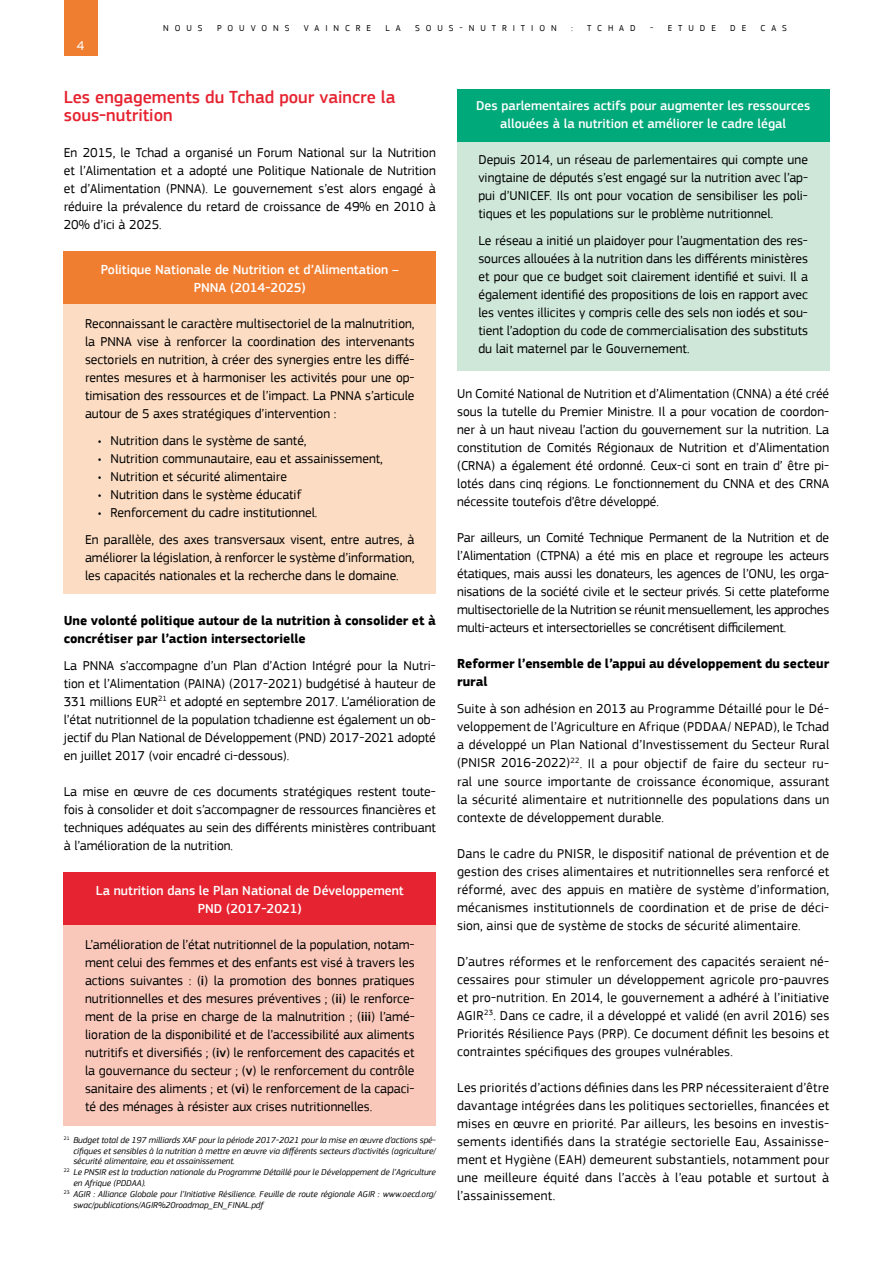
<style>
.page{position:relative;width:893px;height:1263px;background:#fff}
.page>*{position:absolute;margin:0;border:0;box-sizing:border-box;transform-origin:0 0}
.t1{font:500 18px/18px "PF Square Sans Pro";color:#e62330}
.t2{font:13.5px/18px "PF Square Sans Pro";color:#000;text-align:justify}
.t3{font:500 13.5px/18px "PF Square Sans Pro";color:#fff;text-align:center}
.t4{font:700 13.5px/18px "PF Square Sans Pro";color:#000}
.t5{font:13.5px "PF Square Sans Pro";color:#fff}
.t6{font:italic 9px "PF Square Sans Pro";color:#000}
.t7{font:9px "PF Square Sans Pro";letter-spacing:.66em;color:#000}
.s1{font-weight:500}
</style>
<div class="page">
<div style="left:64px;top:0;width:34px;height:55px;background:#f07e31"></div>
<div style="left:64px;top:285px;width:372px;height:309px;background:#fcdcc2"></div>
<div style="left:457px;top:123px;width:372px;height:247px;background:#cee7d9"></div>
<div style="left:64px;top:905px;width:372px;height:220px;background:#f9c8bb"></div>
<div style="left:64px;top:251px;width:372px;height:53px;background:#f07e31"></div>
<div style="left:457px;top:89px;width:372px;height:53px;background:#00a97a"></div>
<div style="left:64px;top:872px;width:372px;height:52px;background:#e62330"></div>
<p class="t5" style="left:77px;top:37px;width:9px">4</p>
<p class="t7" style="left:163px;top:23px;width:41px">NOUS</p>
<p class="t7" style="left:217px;top:23px;width:74px">POUVONS</p>
<p class="t7" style="left:304px;top:23px;width:69px">VAINCRE</p>
<p class="t7" style="left:385px;top:23px;width:17px">L A</p>
<p class="t7" style="left:415px;top:23px;width:143px">SOUS-NUTRITION</p>
<p class="t7" style="left:571px;top:23px;width:3px">:</p>
<p class="t7" style="left:587px;top:23px;width:50px">TCHAD</p>
<p class="t7" style="left:650px;top:23px;width:67px">- ETUDE</p>
<p class="t7" style="left:730px;top:23px;width:18px">D E</p>
<p class="t7" style="left:760px;top:23px;width:28px">CAS</p>
<h1 class="t1" style="left:64px;top:88px;width:333px">Les engagements du Tchad pour vaincre la sous-nutrition</h1>
<p class="t2" style="left:64px;top:143px;width:374px">En 2015, le Tchad a organisé un Forum National sur la Nutrition et l’Alimentation et a adopté une Politique Nationale de Nutrition et d’Alimentation (PNNA). Le gouvernement s’est alors engagé à réduire la prévalence du retard de croissance de 49% en 2010 à 20% d’ici à 2025.</p>
<p class="t3" style="left:101px;top:260px;width:300px">Politique Nationale de Nutrition et d’Alimentation –<br>PNNA (2014-2025)</p>
<p class="t2" style="left:85px;top:314px;width:331px">Reconnaissant le caractère multisectoriel de la malnutrition, la PNNA vise à renforcer la coordination des intervenants sectoriels en nutrition, à créer des synergies entre les diffé&shy;rentes mesures et à harmoniser les activités pour une op&shy;timisation des ressources et de l’impact. La PNNA s’articule autour de 5 axes stratégiques d’intervention :</p>
<p class="t2" style="left:98px;top:431px;width:210px">• Nutrition dans le système de santé,</p>
<p class="t2" style="left:98px;top:449px;width:287px">• Nutrition communautaire, eau et assainissement,</p>
<p class="t2" style="left:98px;top:467px;width:191px">• Nutrition et sécurité alimentaire</p>
<p class="t2" style="left:98px;top:485px;width:205px">• Nutrition dans le système éducatif</p>
<p class="t2" style="left:85px;top:499px;width:331px;line-height:27px;text-indent:13px">• Renforcement du cadre institutionnel.<br>En parallèle, des axes transversaux visent, entre autres, à</p>
<p class="t2" style="left:85px;top:548px;width:331px">améliorer la législation, à renforcer le système d’information, les capacités nationales et la recherche dans le domaine.</p>
<p class="t4" style="left:64px;top:612px;width:374px">Une volonté politique autour de la nutrition à consolider et à concrétiser par l’action intersectorielle</p>
<p class="t2" style="left:64px;top:656px;width:374px">La PNNA s’accompagne d’un Plan d’Action Intégré pour la Nutri&shy;tion et l’Alimentation (PAINA) (2017-2021) budgétisé à hauteur de 331 millions EUR<sup>21</sup> et adopté en septembre 2017. L’amélioration de l’état nutritionnel de la population tchadienne est également un ob&shy;jectif du Plan National de Développement (PND) 2017-2021 adopté en juillet 2017 (voir encadré ci-dessous).</p>
<p class="t2" style="left:64px;top:782px;width:374px">La mise en œuvre de ces documents stratégiques restent toute&shy;fois à consolider et doit s’accompagner de ressources financières et techniques adéquates au sein des différents ministères contribuant à l’amélioration de la nutrition.</p>
<p class="t3" style="left:96px;top:881px;width:309px">La nutrition dans le Plan National de Développement<br>PND (2017-2021)</p>
<p class="t2" style="left:85px;top:935px;width:331px">L’amélioration de l’état nutritionnel de la population, notam&shy;ment celui des femmes et des enfants est visé à travers les actions suivantes : (<span class="s1">i</span>) la promotion des bonnes pratiques nutritionnelles et des mesures préventives ; (<span class="s1">ii</span>) le renforce&shy;ment de la prise en charge de la malnutrition ; (<span class="s1">iii</span>) l’amé&shy;lioration de la disponibilité et de l’accessibilité aux aliments nutritifs et diversifiés ; (<span class="s1">iv</span>) le renforcement des capacités et la gouvernance du secteur ; (<span class="s1">v</span>) le renforcement du contrôle sanitaire des aliments ; et (<span class="s1">vi</span>) le renforcement de la capaci&shy;té des ménages à résister aux crises nutritionnelles.</p>
<p class="t6" style="left:64px;top:1134px;width:374px"><sup>21</sup> Budget total de 197 milliards XAF pour la période 2017-2021 pour la mise en œuvre d’actions spé-</p>
<p class="t6" style="left:73px;top:1145px;width:364px">cifiques et sensibles à la nutrition à mettre en œuvre via différents secteurs d’activités (agriculture/</p>
<p class="t6" style="left:73px;top:1156px;width:163px">sécurité alimentaire, eau et assainissement.</p>
<p class="t6" style="left:64px;top:1167px;width:374px"><sup>22</sup> Le PNSIR est la traduction nationale du Programme Détaillé pour le Développement de l’Agriculture</p>
<p class="t6" style="left:73px;top:1178px;width:74px">en Afrique (PDDAA).</p>
<p class="t6" style="left:64px;top:1188px;width:374px"><sup>23</sup> AGIR : Alliance Globale pour l’Initiative Résilience. Feuille de route régionale AGIR : www.oecd.org/</p>
<p class="t6" style="left:73px;top:1199px;width:192px">swac/publications/AGIR%20roadmap_EN_FINAL.pdf</p>
<p class="t3" style="left:476px;top:97px;width:336px">Des parlementaires actifs pour augmenter les ressources allouées à la nutrition et améliorer le cadre légal</p>
<p class="t2" style="left:478px;top:151px;width:331px">Depuis 2014, un réseau de parlementaires qui compte une vingtaine de députés s’est engagé sur la nutrition avec l’ap&shy;pui d’UNICEF. Ils ont pour vocation de sensibiliser les poli&shy;tiques et les populations sur le problème nutritionnel.</p>
<p class="t2" style="left:478px;top:232px;width:331px">Le réseau a initié un plaidoyer pour l’augmentation des res&shy;sources allouées à la nutrition dans les différents ministères et pour que ce budget soit clairement identifié et suivi. Il a également identifié des propositions de lois en rapport avec les ventes illicites y compris celle des sels non iodés et sou&shy;tient l’adoption du code de commercialisation des substituts du lait maternel par le Gouvernement.</p>
<p class="t2" style="left:457px;top:385px;width:374px">Un Comité National de Nutrition et d’Alimentation (CNNA) a été créé sous la tutelle du Premier Ministre. Il a pour vocation de coordon&shy;ner à un haut niveau l’action du gouvernement sur la nutrition. La constitution de Comités Régionaux de Nutrition et d’Alimentation (CRNA) a également été ordonné. Ceux-ci sont en train d’ être pi&shy;lotés dans cinq régions. Le fonctionnement du CNNA et des CRNA nécessite toutefois d’être développé.</p>
<p class="t2" style="left:457px;top:529px;width:374px">Par ailleurs, un Comité Technique Permanent de la Nutrition et de l’Alimentation (CTPNA) a été mis en place et regroupe les acteurs étatiques, mais aussi les donateurs, les agences de l’ONU, les orga&shy;nisations de la société civile et le secteur privés. Si cette plateforme multisectorielle de la Nutrition se réunit mensuellement, les approches multi-acteurs et intersectorielles se concrétisent difficilement.</p>
<p class="t4" style="left:457px;top:655px;width:374px">Reformer l’ensemble de l’appui au développement du secteur rural</p>
<p class="t2" style="left:457px;top:700px;width:374px">Suite à son adhésion en 2013 au Programme Détaillé pour le Dé&shy;veloppement de l’Agriculture en Afrique (PDDAA/ NEPAD), le Tchad a développé un Plan National d’Investissement du Secteur Rural (PNISR 2016-2022)<sup>22</sup>. Il a pour objectif de faire du secteur ru&shy;ral une source importante de croissance économique, assurant la sécurité alimentaire et nutritionnelle des populations dans un contexte de développement durable.</p>
<p class="t2" style="left:457px;top:844px;width:374px">Dans le cadre du PNISR, le dispositif national de prévention et de gestion des crises alimentaires et nutritionnelles sera renforcé et réformé, avec des appuis en matière de système d’information, mécanismes institutionnels de coordination et de prise de déci&shy;sion, ainsi que de système de stocks de sécurité alimentaire.</p>
<p class="t2" style="left:457px;top:952px;width:374px">D’autres réformes et le renforcement des capacités seraient né&shy;cessaires pour stimuler un développement agricole pro-pauvres et pro-nutrition. En 2014, le gouvernement a adhéré à l’initiative AGIR<sup>23</sup>. Dans ce cadre, il a développé et validé (en avril 2016) ses Priorités Résilience Pays (PRP). Ce document définit les besoins et contraintes spécifiques des groupes vulnérables.</p>
<p class="t2" style="left:457px;top:1078px;width:374px">Les priorités d’actions définies dans les PRP nécessiteraient d’être davantage intégrées dans les politiques sectorielles, financées et mises en œuvre en priorité. Par ailleurs, les besoins en investis&shy;sements identifiés dans la stratégie sectorielle Eau, Assainisse&shy;ment et Hygiène (EAH) demeurent substantiels, notamment pour une meilleure équité dans l’accès à l’eau potable et surtout à l’assainissement.</p>
</div>
